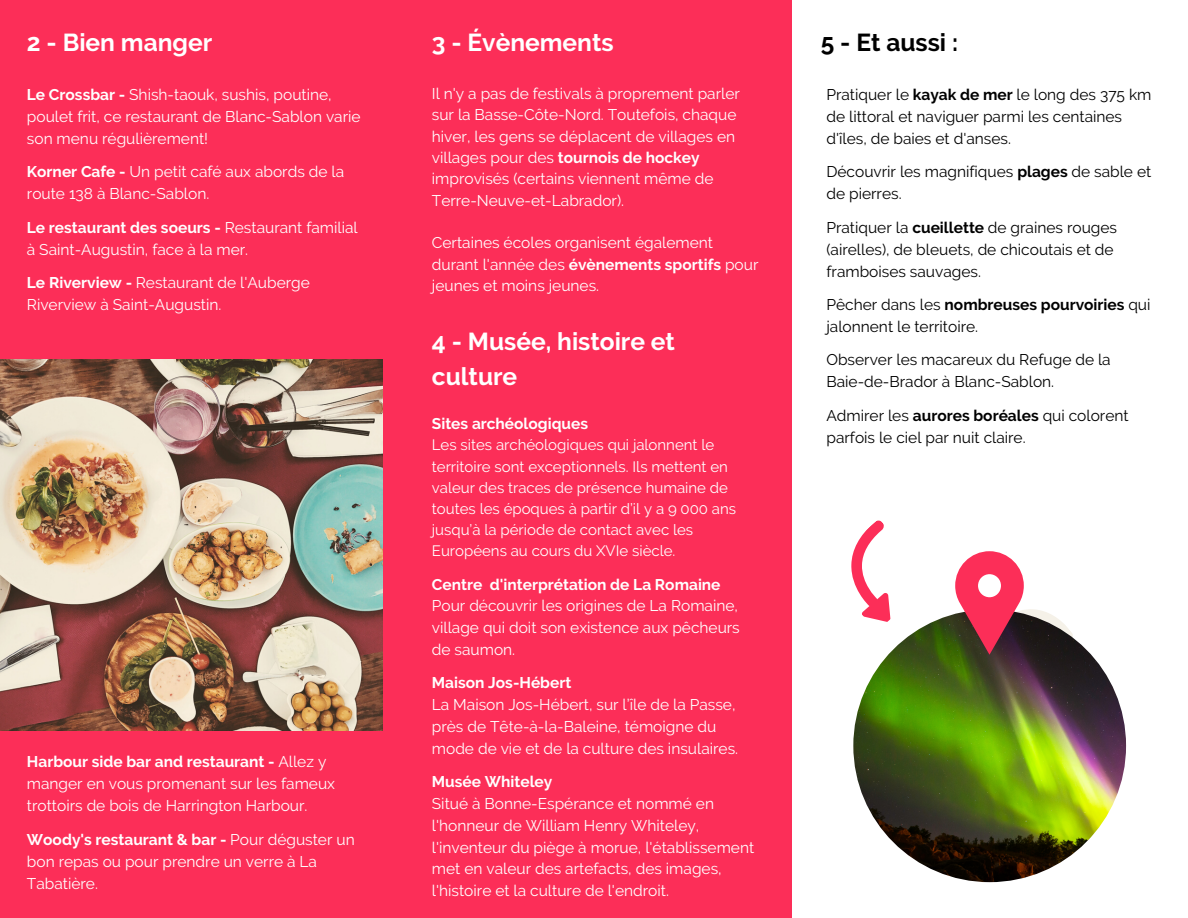
<style>
.page{position:relative;width:1188px;height:918px;background:#fc2e58}
.page>*{position:absolute;margin:0;border:0;box-sizing:border-box;transform-origin:0 0}
.t1{font:700 24.45px/34.8px "Raleway";color:#fff}
.t2{font:700 24.45px "Raleway";color:#000}
.t3{font:15.45px/22px "Raleway";color:#fff}
.t4{font:15.45px/22px "Raleway";color:#000}
.t5{font:700 15.45px "Raleway";color:#fff}
.t6{font:15px/21.1px "Raleway";color:#fff}
.s1{font-weight:700}
</style>
<div class="page">
<div style="left:792px;top:0;width:396px;height:918px;background:#fff"></div>
<img style="left:0;top:359px;width:383px;height:372px">
<img style="left:853px;top:609px;width:273px;height:273px;border-radius:50%">
<svg style="left:956px;top:551px;width:119px;height:133px"></svg>
<svg style="left:851px;top:520px;width:83px;height:111px"></svg>
<p class="t1" style="left:27px;top:25px;width:187px">2 - Bien manger</p>
<p class="t1" style="left:432px;top:25px;width:183px">3 - Évènements</p>
<p class="t3" style="left:27px;top:83px;width:335px"><span class="s1">Le Crossbar -</span> Shish-taouk, sushis, poutine, poulet frit, ce restaurant de Blanc-Sablon varie son menu régulièrement!</p>
<p class="t3" style="left:27px;top:161px;width:319px"><span class="s1">Korner Cafe -</span> Un petit café aux abords de la route 138 à Blanc-Sablon.</p>
<p class="t3" style="left:27px;top:216px;width:332px"><span class="s1">Le restaurant des soeurs -</span> Restaurant familial à Saint-Augustin, face à la mer.</p>
<p class="t3" style="left:27px;top:272px;width:285px"><span class="s1">Le Riverview -</span> Restaurant de l'Auberge<br>Riverview à Saint-Augustin.</p>
<p class="t3" style="left:27px;top:751px;width:310px"><span class="s1">Harbour side bar and restaurant -</span> Allez y manger en vous promenant sur les fameux trottoirs de bois de Harrington Harbour.</p>
<p class="t3" style="left:27px;top:828px;width:329px"><span class="s1">Woody's restaurant &amp; bar -</span> Pour déguster un bon repas ou pour prendre un verre à La<br>Tabatière.</p>
<p class="t3" style="left:432px;top:83px;width:310px;line-height:21.3px">Il n'y a pas de festivals à proprement parler sur la Basse-Côte-Nord. Toutefois, chaque hiver, les gens se déplacent de villages en villages pour des <span class="s1">tournois de hockey </span>improvisés (certains viennent même de Terre-Neuve-et-Labrador).</p>
<p class="t3" style="left:432px;top:232px;width:328px;line-height:21.3px">Certaines écoles organisent également durant l'année des <span class="s1">évènements sportifs</span> pour jeunes et moins jeunes.</p>
<p class="t1" style="left:432px;top:324px;width:245px">4 - Musée, histoire et culture</p>
<p class="t5" style="left:432px;top:415px;width:158px">Sites archéologiques</p>
<p class="t6" style="left:432px;top:435px;width:306px">Les sites archéologiques qui jalonnent le territoire sont exceptionnels. Ils mettent en valeur des traces de présence humaine de toutes les époques à partir d’il y a 9 000 ans jusqu’à la période de contact avec les Européens au cours du XVIe siècle.</p>
<p class="t5" style="left:432px;top:575px;width:290px">Centre d'interprétation de La Romaine</p>
<p class="t3" style="left:432px;top:595px;width:309px;text-align:justify">Pour découvrir les origines de La Romaine, village qui doit son existence aux pêcheurs de saumon.</p>
<p class="t5" style="left:432px;top:674px;width:141px">Maison Jos-Hébert</p>
<p class="t3" style="left:432px;top:694px;width:308px">La Maison Jos-Hébert, sur l’île de la Passe, près de Tête-à-la-Baleine, témoigne du mode de vie et de la culture des insulaires.</p>
<p class="t5" style="left:432px;top:773px;width:122px">Musée Whiteley</p>
<p class="t3" style="left:432px;top:792px;width:324px">Situé à Bonne-Espérance et nommé en l'honneur de William Henry Whiteley, l'inventeur du piège à morue, l'établissement met en valeur des artefacts, des images, l'histoire et la culture de l'endroit.</p>
<p class="t2" style="left:821px;top:28px;width:139px">5 - Et aussi :</p>
<p class="t4" style="left:826px;top:83px;width:327px">Pratiquer le <span class="s1">kayak de mer</span> le long des 375 km de littoral et naviguer parmi les centaines d'îles, de baies et d'anses.</p>
<p class="t4" style="left:826px;top:161px;width:326px">Découvrir les magnifiques <span class="s1">plages</span> de sable et de pierres.</p>
<p class="t4" style="left:826px;top:216px;width:292px">Pratiquer la <span class="s1">cueillette</span> de graines rouges (airelles), de bleuets, de chicoutais et de framboises sauvages.</p>
<p class="t4" style="left:826px;top:294px;width:326px">Pêcher dans les <span class="s1">nombreuses pourvoiries</span> qui jalonnent le territoire.</p>
<p class="t4" style="left:826px;top:349px;width:286px">Observer les macareux du Refuge de la</p>
<p class="t4" style="left:826px;top:371px;width:229px">Baie-de-Brador à Blanc-Sablon.</p>
<p class="t4" style="left:826px;top:404px;width:304px">Admirer les <span class="s1">aurores boréales</span> qui colorent parfois le ciel par nuit claire.</p>
</div>
